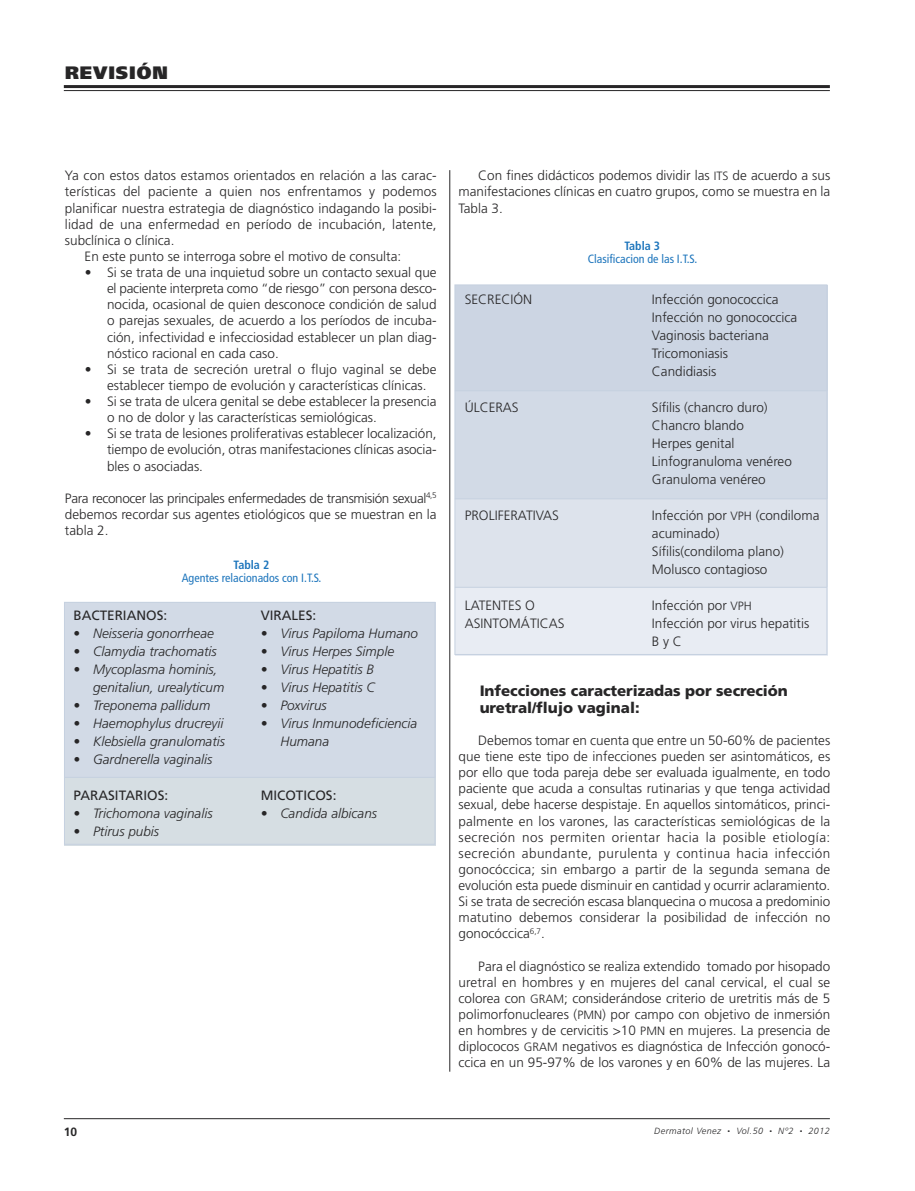
<style>
.page{position:relative;width:915px;height:1191px;background:#fff}
.page>*{position:absolute;margin:0;border:0;box-sizing:border-box;transform-origin:0 0}
.t1{font:900 18px "Frutiger";letter-spacing:.05em;color:#272627}
.t2{font:900 15px/16.2px "Frutiger";letter-spacing:-.005em;color:#272627}
.t3{font:300 13.5px/16px "Frutiger";color:#272627}
.t4{font:italic 300 13.5px/18px "Frutiger";color:#272627}
.t5{font:13.5px "Frutiger";color:#272627}
.t6{font:condensed 12px "Frutiger";color:#1d75bc}
.t7{font:700 condensed 12px "Frutiger";color:#1d75bc}
.t8{font:700 12px "Frutiger";color:#272627}
.t9{font:italic 300 9px "Frutiger";letter-spacing:.05em;color:#272627}
.s1{font-style:normal}
.s2{font-size:12px}
.s3{font-size:5.25px}
</style>
<div class="page">
<div style="left:454px;top:285px;width:373px;height:106px;background:#ccd5e3"></div>
<div style="left:454px;top:391px;width:373px;height:109px;background:#d2dae6"></div>
<div style="left:454px;top:499px;width:373px;height:89px;background:#dde3ec"></div>
<div style="left:454px;top:587px;width:373px;height:69px;background:#e8ecf3"></div>
<div style="left:454px;top:284px;width:373px;height:371px;border:1px solid #c6d1e0"></div>
<div style="left:64px;top:602px;width:371px;height:175px;background:#d2dae6"></div>
<div style="left:64px;top:776px;width:371px;height:69px;background:#d6dee3"></div>
<div style="left:64px;top:602px;width:371px;height:242px;border:1px solid #c6d1e0"></div>
<hr style="left:64px;top:777px;width:371px;height:1px;background:#c6d1e0">
<hr style="left:64px;top:1118px;width:765px;height:1px;background:#272627">
<hr style="left:64px;top:85px;width:765px;height:3px;background:#272627">
<hr style="left:64px;top:90px;width:765px;height:1px;background:#272627">
<hr style="left:449px;top:170px;width:1px;height:901px;background:#272627">
<hr style="left:454px;top:587px;width:372px;height:1px;background:#c6d1e0">
<hr style="left:454px;top:498px;width:372px;height:1px;background:#c6d1e0">
<hr style="left:454px;top:390px;width:372px;height:1px;background:#c6d1e0">
<h1 class="t1" style="left:65px;top:65px;width:104px">REVISIÓN</h1>
<p class="t3" style="left:65px;top:169px;width:373px">Ya con estos datos estamos orientados en relación a las carac-</p>
<p class="t3" style="left:65px;top:185px;width:373px">terísticas del paciente a quien nos enfrentamos y podemos</p>
<p class="t3" style="left:65px;top:201px;width:373px">planificar nuestra estrategia de diagnóstico indagando la posibi-</p>
<p class="t3" style="left:65px;top:217px;width:373px">lidad de una enfermedad en período de incubación, latente,</p>
<p class="t3" style="left:65px;top:233px;width:111px">subclínica o clínica.</p>
<p class="t3" style="left:85px;top:249px;width:318px">En este punto se interroga sobre el motivo de consulta:</p>
<p class="t3" style="left:107px;top:265px;width:331px;text-align:justify;text-indent:-22px">• Si se trata de una inquietud sobre un contacto sexual que el paciente interpreta como “de riesgo” con persona desco&shy;nocida, ocasional de quien desconoce condición de salud o parejas sexuales, de acuerdo a los períodos de incuba&shy;ción, infectividad e infecciosidad establecer un plan diag&shy;nóstico racional en cada caso.</p>
<p class="t3" style="left:107px;top:362px;width:331px;text-indent:-22px">• Si se trata de secreción uretral o flujo vaginal se debe establecer tiempo de evolución y características clínicas.</p>
<p class="t3" style="left:107px;top:394px;width:331px;text-indent:-22px">• Si se trata de ulcera genital se debe establecer la presencia o no de dolor y las características semiológicas.</p>
<p class="t3" style="left:107px;top:427px;width:331px;text-align:justify;text-indent:-22px">• Si se trata de lesiones proliferativas establecer localización, tiempo de evolución, otras manifestaciones clínicas asocia&shy;bles o asociadas.</p>
<p class="t3" style="left:65px;top:491px;width:373px;text-align:justify">Para reconocer las principales enfermedades de transmisión sexual<sup>4,5 </sup>debemos recordar sus agentes etiológicos que se muestran en la tabla 2.</p>
<p class="t7" style="left:233px;top:559px;width:37px">Tabla 2</p>
<p class="t6" style="left:182px;top:573px;width:141px">Agentes relacionados con I.T.S.</p>
<p class="t5" style="left:73px;top:609px;width:95px">BACTERIANOS:</p>
<p class="t4" style="left:73px;top:625px;width:142px"><span class="s1">•</span> Neisseria gonorrheae</p>
<p class="t4" style="left:73px;top:643px;width:145px">• Clamydia trachomatis</p>
<p class="t4" style="left:93px;top:661px;width:133px;text-indent:-20px">• Mycoplasma hominis, genitaliun, urealyticum</p>
<p class="t4" style="left:73px;top:697px;width:138px">• Treponema pallidum</p>
<p class="t4" style="left:73px;top:715px;width:152px">• Haemophylus drucreyii</p>
<p class="t4" style="left:73px;top:733px;width:153px">• Klebsiella granulomatis</p>
<p class="t4" style="left:73px;top:751px;width:140px">• Gardnerella vaginalis</p>
<p class="t5" style="left:73px;top:789px;width:96px">PARASITARIOS:</p>
<p class="t4" style="left:73px;top:805px;width:141px">• Trichomona vaginalis</p>
<p class="t4" style="left:73px;top:823px;width:87px">• Ptirus pubis</p>
<p class="t5" style="left:260px;top:609px;width:57px">VIRALES:</p>
<p class="t4" style="left:260px;top:625px;width:159px">• Virus Papiloma Humano</p>
<p class="t4" style="left:260px;top:643px;width:135px">• Virus Herpes Simple</p>
<p class="t4" style="left:260px;top:661px;width:115px">• Virus Hepatitis B</p>
<p class="t4" style="left:260px;top:679px;width:115px">• Virus Hepatitis C</p>
<p class="t4" style="left:260px;top:697px;width:68px">• Poxvirus</p>
<p class="t4" style="left:280px;top:715px;width:138px;text-indent:-20px">• Virus Inmunodeficiencia<br>Humana</p>
<p class="t5" style="left:260px;top:789px;width:77px">MICOTICOS:</p>
<p class="t4" style="left:260px;top:805px;width:118px">• Candida albicans</p>
<p class="t3" style="left:458px;top:169px;width:373px;text-align:justify;text-indent:20px">Con fines didácticos podemos dividir las <span class="s2">ITS</span> de acuerdo a sus manifestaciones clínicas en cuatro grupos, como se muestra en la Tabla 3.</p>
<p class="t3" style="left:464px;top:293px;width:69px">SECRECIÓN</p>
<p class="t3" style="left:464px;top:401px;width:55px">ÚLCERAS</p>
<p class="t3" style="left:464px;top:509px;width:96px">PROLIFERATIVAS</p>
<p class="t3" style="left:464px;top:598px;width:101px;line-height:18px">LATENTES O<br>ASINTOMÁTICAS</p>
<p class="t7" style="left:624px;top:241px;width:37px">Tabla 3</p>
<p class="t6" style="left:587px;top:254px;width:111px">Clasificacion de las I.T.S.</p>
<p class="t3" style="left:651px;top:292px;width:147px;line-height:18px">Infección gonococcica<br>Infección no gonococcica<br>Vaginosis bacteriana<br>Tricomoniasis<br>Candidiasis</p>
<p class="t3" style="left:651px;top:400px;width:141px;line-height:18px">Sífilis (chancro duro)<br>Chancro blando<br>Herpes genital<br>Linfogranuloma venéreo<br>Granuloma venéreo</p>
<p class="t3" style="left:651px;top:508px;width:169px;line-height:18px">Infección por <span class="s2">VPH</span> (condiloma acuminado)<br>Sífilis(condiloma plano)<br>Molusco contagioso</p>
<p class="t3" style="left:651px;top:598px;width:159px;line-height:18px">Infección por <span class="s2">VPH<br></span>Infección por virus hepatitis<br>ByC</p>
<p class="t2" style="left:479px;top:684px;width:309px">Infecciones caracterizadas por secreción uretral/flujo vaginal:</p>
<p class="t3" style="left:458px;top:733px;width:373px;text-align:justify;text-indent:20px">Debemos tomar en cuenta que entre un 50-60% de pacientes que tiene este tipo de infecciones pueden ser asintomáticos, es por ello que toda pareja debe ser evaluada igualmente, en todo paciente que acuda a consultas rutinarias y que tenga actividad sexual, debe hacerse despistaje. En aquellos sintomáticos, princi&shy;palmente en los varones, las características semiológicas de la secreción nos permiten orientar hacia la posible etiología: secreción abundante, purulenta y continua hacia infección gonocóccica; sin embargo a partir de la segunda semana de evolución esta puede disminuir en cantidad y ocurrir aclaramiento.<br>Si se trata de secreción escasa blanquecina o mucosa a predominio matutino debemos considerar la posibilidad de infección no gonocóccica<sup>6,7</sup>.</p>
<p class="t3" style="left:458px;top:959px;width:373px;text-align:justify;text-indent:20px">Para el diagnóstico se realiza extendido tomado por hisopado uretral en hombres y en mujeres del canal cervical, el cual se colorea con <span class="s2">GRAM</span>; considerándose criterio de uretritis más de 5 polimorfonucleares (<span class="s2">PMN</span>) por campo con objetivo de inmersión en hombres y de cervicitis &gt;10 <span class="s2">PMN</span> en mujeres. La presencia de diplococos <span class="s2">GRAM</span> negativos es diagnóstica de Infección gonocó&shy;ccica en un 95-97% de los varones y en 60% de las mujeres. La</p>
<p class="t8" style="left:64px;top:1127px;width:15px">10</p>
<p class="t9" style="left:654px;top:1127px;width:177px">Dermatol Venez <span class="s3">•</span> Vol.50 <span class="s3">•</span> Nº2 <span class="s3">•</span> 2012</p>
</div>
